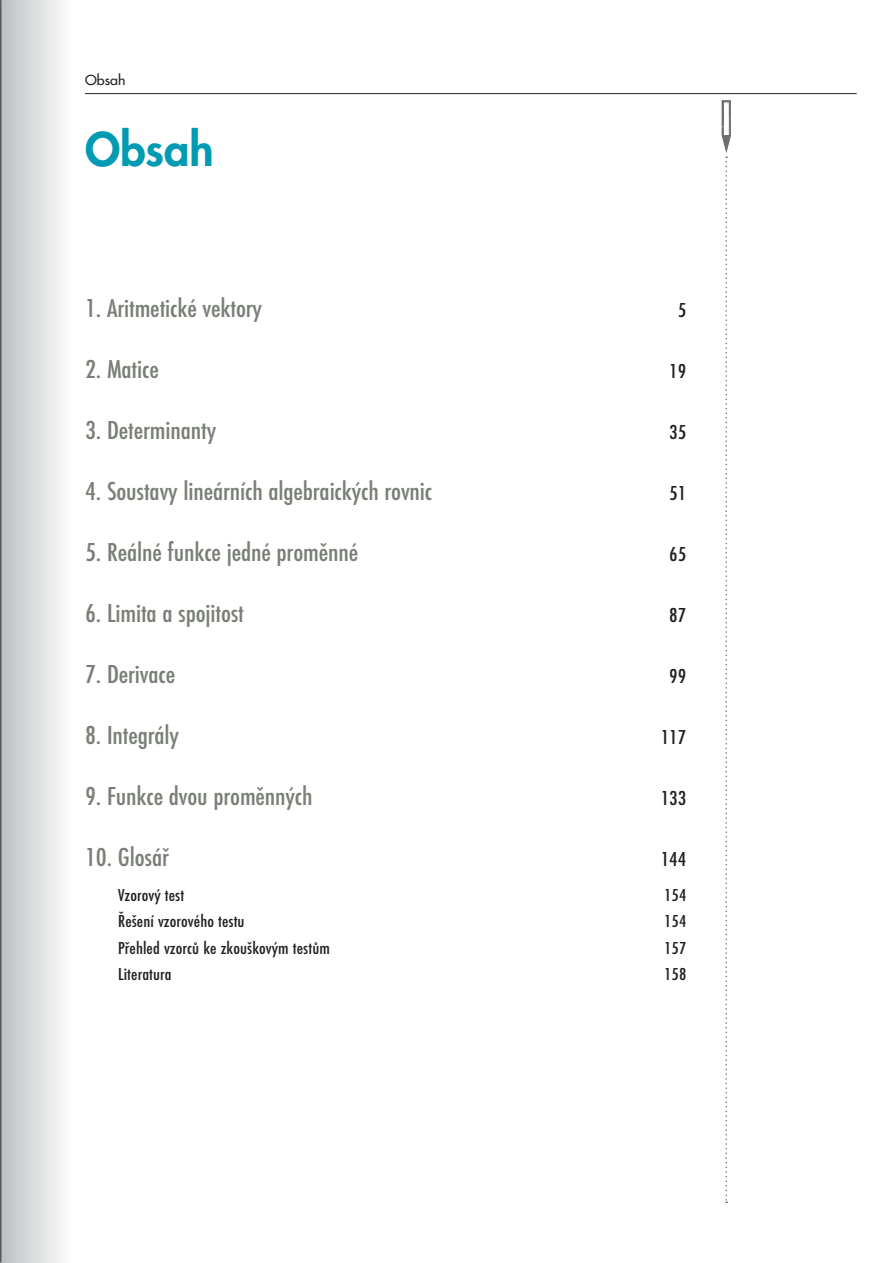
<style>
.page{position:relative;width:893px;height:1263px;background:#fff}
.page>*{position:absolute;margin:0;border:0;box-sizing:border-box;transform-origin:0 0}
.t1{font:800 45px "Futura CE";color:#009ab2}
.t2{font:27px "Futura TEE Medium Condensed";letter-spacing:-.005em;color:#797f76;scale:1.08 1}
.t3{font:21px "Futura TEE Medium Condensed";letter-spacing:-.005em;color:#231f20;scale:1.08 1}
.t4{font:18px "Futura TEE Medium Condensed";letter-spacing:.005em;color:#231f20;scale:1.08 1}
.t5{font:13.5px "Futura CE";letter-spacing:.005em;color:#231f20;scale:1.05 1}
</style>
<div class="page">
<div style="left:0;top:0;width:131px;height:1263px;background:linear-gradient(to right,#c9cbcd,#fff)"></div>
<hr style="left:0;top:0;width:1px;height:1263px;background:#58595b">
<hr style="left:85px;top:93px;width:771px;height:1px;background:#231f20">
<svg style="left:722px;top:100px;width:9px;height:1103px"></svg>
<p class="t5" style="left:85px;top:74px;width:40px">Obsah</p>
<h1 class="t1" style="left:85px;top:128px;width:130px">Obsah</h1>
<p class="t2" style="left:85px;top:296px;width:165px">1. Aritmetické vektory</p>
<p class="t3" style="left:678px;top:301px;width:9px">5</p>
<p class="t2" style="left:85px;top:357px;width:70px">2. Matice</p>
<p class="t3" style="left:669px;top:362px;width:17px">19</p>
<p class="t2" style="left:85px;top:418px;width:123px">3. Determinanty</p>
<p class="t3" style="left:669px;top:423px;width:17px">35</p>
<p class="t2" style="left:85px;top:479px;width:323px">4. Soustavy lineárních algebraických rovnic</p>
<p class="t3" style="left:669px;top:484px;width:17px">51</p>
<p class="t2" style="left:85px;top:540px;width:254px">5. Reálné funkce jedné proměnné</p>
<p class="t3" style="left:669px;top:545px;width:17px">65</p>
<p class="t2" style="left:85px;top:601px;width:149px">6. Limita a spojitost</p>
<p class="t3" style="left:669px;top:606px;width:17px">87</p>
<p class="t2" style="left:85px;top:662px;width:85px">7. Derivace</p>
<p class="t3" style="left:669px;top:667px;width:17px">99</p>
<p class="t2" style="left:85px;top:723px;width:89px">8. Integrály</p>
<p class="t3" style="left:661px;top:728px;width:25px">117</p>
<p class="t2" style="left:85px;top:784px;width:212px">9. Funkce dvou proměnných</p>
<p class="t3" style="left:661px;top:789px;width:25px">133</p>
<p class="t2" style="left:85px;top:845px;width:79px">10. Glosář</p>
<p class="t3" style="left:661px;top:850px;width:25px">144</p>
<p class="t4" style="left:118px;top:887px;width:63px">Vzorový test</p>
<p class="t4" style="left:664px;top:887px;width:22px">154</p>
<p class="t4" style="left:118px;top:913px;width:119px">Řešení vzorového testu</p>
<p class="t4" style="left:664px;top:913px;width:22px">154</p>
<p class="t4" style="left:118px;top:940px;width:198px">Přehled vzorců ke zkouškovým testům</p>
<p class="t4" style="left:664px;top:940px;width:22px">157</p>
<p class="t4" style="left:118px;top:966px;width:51px">Literatura</p>
<p class="t4" style="left:664px;top:966px;width:22px">158</p>
</div>
